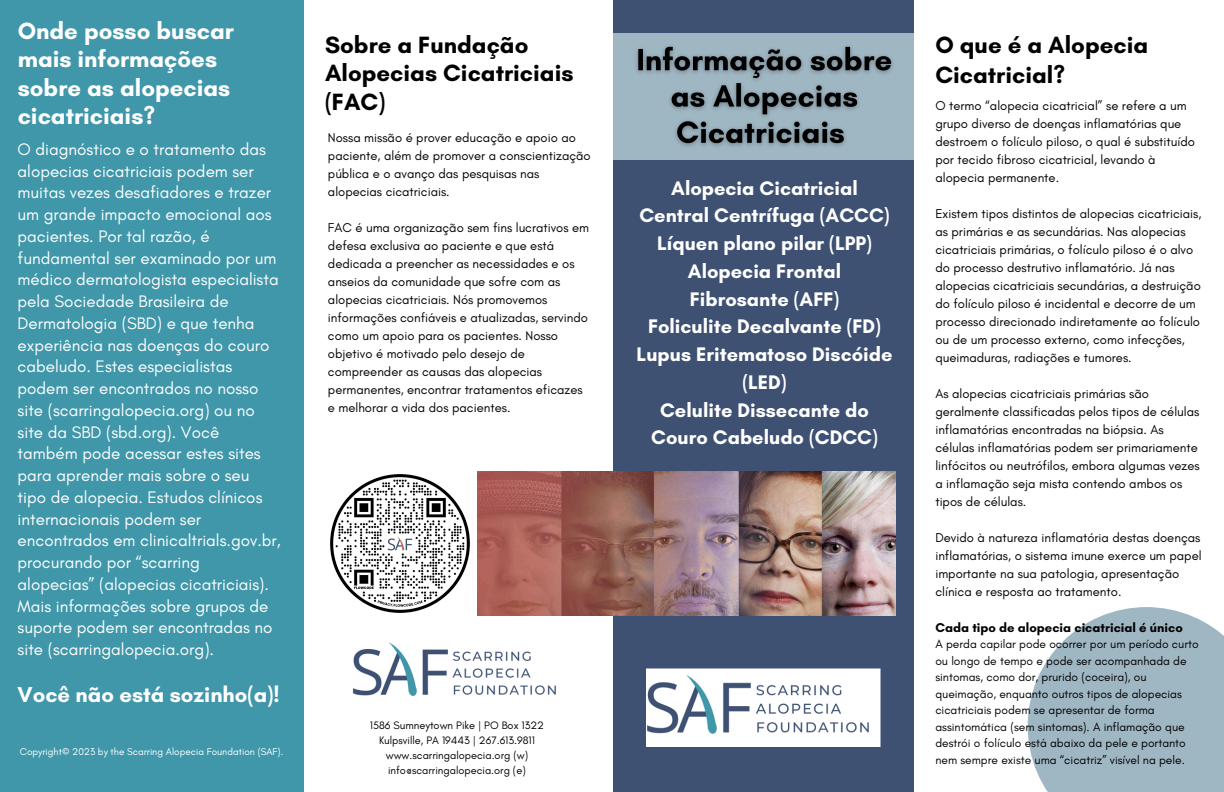
<style>
.page{position:relative;width:1224px;height:792px;background:#fff}
.page>*{position:absolute;margin:0;border:0;box-sizing:border-box;transform-origin:0 0}
.t1{font:700 24px/28.5px "Glacial Indifference";color:#000}
.t2{font:700 24px/28.5px "Glacial Indifference";color:#fff}
.t3{font:700 22px "Glacial Indifference";color:#fff}
.t4{font:700 20px/27.8px "Glacial Indifference";color:#fff;text-align:center}
.t5{font:17px/21.8px "Glacial Indifference";color:#fff}
.t6{font:13px/18px "Glacial Indifference";color:#000}
.t7{font:700 13px "Glacial Indifference";color:#000}
.t8{font:12px/16.5px "Glacial Indifference";color:#000}
.t9{font:11px "Glacial Indifference";color:#000}
.t10{font:10px "Glacial Indifference";color:#fff}
</style>
<div class="page">
<div style="left:1028px;top:607px;width:196px;height:185px;background:#9fb6c3"></div>
<div style="left:0;top:0;width:303px;height:792px;background:#4097aa"></div>
<div style="left:614px;top:0;width:300px;height:792px;background:#3e5172"></div>
<img style="left:477px;top:471px;width:419px;height:144px">
<div style="left:614px;top:34px;width:300px;height:126px;background:#9fb6c3"></div>
<img style="left:636px;top:46px;width:257px;height:100px">
<img style="left:330px;top:474px;width:140px;height:139px">
<img style="left:646px;top:669px;width:234px;height:78px">
<img style="left:353px;top:642px;width:203px;height:54px">
<p class="t2" style="left:18px;top:16px;width:218px">Onde posso buscar mais informações sobre as alopecias cicatriciais?</p>
<h4 class="t5" style="left:18px;top:138px;width:265px">O diagnóstico e o tratamento das alopecias cicatriciais podem ser muitas vezes desafiadores e trazer um grande impacto emocional aos pacientes. Por tal razão, é fundamental ser examinado por um médico dermatologista especialista pela Sociedade Brasileira de<br>Dermatologia (SBD) e que tenha experiência nas doenças do couro cabeludo. Estes especialistas podem ser encontrados no nosso site (scarringalopecia.org) ou no site da SBD (sbd.org). Você também pode acessar estes sites para aprender mais sobre o seu tipo de alopecia. Estudos clínicos internacionais podem ser encontrados em clinicaltrials.gov.br, procurando por “scarring alopecias” (alopecias cicatriciais).<br>Mais informações sobre grupos de suporte podem ser encontradas no site (scarringalopecia.org).</h4>
<h2 class="t3" style="left:18px;top:681px;width:264px">Você não está sozinho(a)!</h2>
<p class="t10" style="left:20px;top:746px;width:265px">Copyright© 2023 by the Scarring Alopecia Foundation (SAF).</p>
<p class="t1" style="left:325px;top:30px;width:250px">Sobre a Fundação<br>Alopecias Cicatriciais (FAC)</p>
<p class="t6" style="left:328px;top:129px;width:264px">Nossa missão é prover educação e apoio ao paciente, além de promover a conscientização pública e o avanço das pesquisas nas alopecias cicatriciais.</p>
<p class="t6" style="left:328px;top:219px;width:263px">FAC é uma organização sem fins lucrativos em defesa exclusiva ao paciente e que está dedicada a preencher as necessidades e os anseios da comunidade que sofre com as alopecias cicatriciais. Nós promovemos informações confiáveis e atualizadas, servindo como um apoio para os pacientes. Nosso objetivo é motivado pelo desejo de compreender as causas das alopecias permanentes, encontrar tratamentos eficazes e melhorar a vida dos pacientes.</p>
<p class="t9" style="left:370px;top:719px;width:176px">1586 Sumneytown Pike | PO Box 1322</p>
<h2 class="t9" style="left:379px;top:734px;width:157px">Kulpsville, PA 19443 | 267.613.9811</h2>
<h5 class="t9" style="left:386px;top:749px;width:144px">www.scarringalopecia.org (w)</h5>
<h5 class="t9" style="left:388px;top:764px;width:139px">info@scarringalopecia.org (e)</h5>
<h2 class="t4" style="left:637px;top:174px;width:257px">Alopecia Cicatricial<br>Central Centrífuga (ACCC)<br>Líquen plano pilar (LPP)<br>Alopecia Frontal<br>Fibrosante (AFF)<br>Foliculite Decalvante (FD)<br>Lupus Eritematoso Discóide (LED)<br>Celulite Dissecante do<br>Couro Cabeludo (CDCC)</h2>
<p class="t1" style="left:935px;top:30px;width:214px;line-height:30px">O que é a Alopecia<br>Cicatricial?</p>
<h5 class="t6" style="left:935px;top:96px;width:261px">O termo “alopecia cicatricial” se refere a um grupo diverso de doenças inflamatórias que destroem o folículo piloso, o qual é substituído por tecido fibroso cicatricial, levando à alopecia permanente.</h5>
<h5 class="t6" style="left:935px;top:204px;width:268px">Existem tipos distintos de alopecias cicatriciais, as primárias e as secundárias. Nas alopecias cicatriciais primárias, o folículo piloso é o alvo do processo destrutivo inflamatório. Já nas alopecias cicatriciais secundárias, a destruição do folículo piloso é incidental e decorre de um processo direcionado indiretamente ao folículo ou de um processo externo, como infecções, queimaduras, radiações e tumores.</h5>
<h5 class="t6" style="left:935px;top:384px;width:266px">As alopecias cicatriciais primárias são geralmente classificadas pelos tipos de células inflamatórias encontradas na biópsia. As células inflamatórias podem ser primariamente linfócitos ou neutrófilos, embora algumas vezes a inflamação seja mista contendo ambos os tipos de células.</h5>
<h5 class="t6" style="left:935px;top:528px;width:268px">Devido à natureza inflamatória destas doenças inflamatórias, o sistema imune exerce um papel importante na sua patologia, apresentação clínica e resposta ao tratamento.</h5>
<h5 class="t7" style="left:935px;top:620px;width:249px">Cada tipo de alopecia cicatricial é único</h5>
<h5 class="t8" style="left:935px;top:636px;width:265px">A perda capilar pode ocorrer por um período curto ou longo de tempo e pode ser acompanhada de sintomas, como dor, prurido (coceira), ou queimação, enquanto outros tipos de alopecias cicatriciais podem se apresentar de forma assintomática (sem sintomas). A inflamação que destrói o folículo está abaixo da pele e portanto nem sempre existe uma “cicatriz” visível na pele.</h5>
</div>
